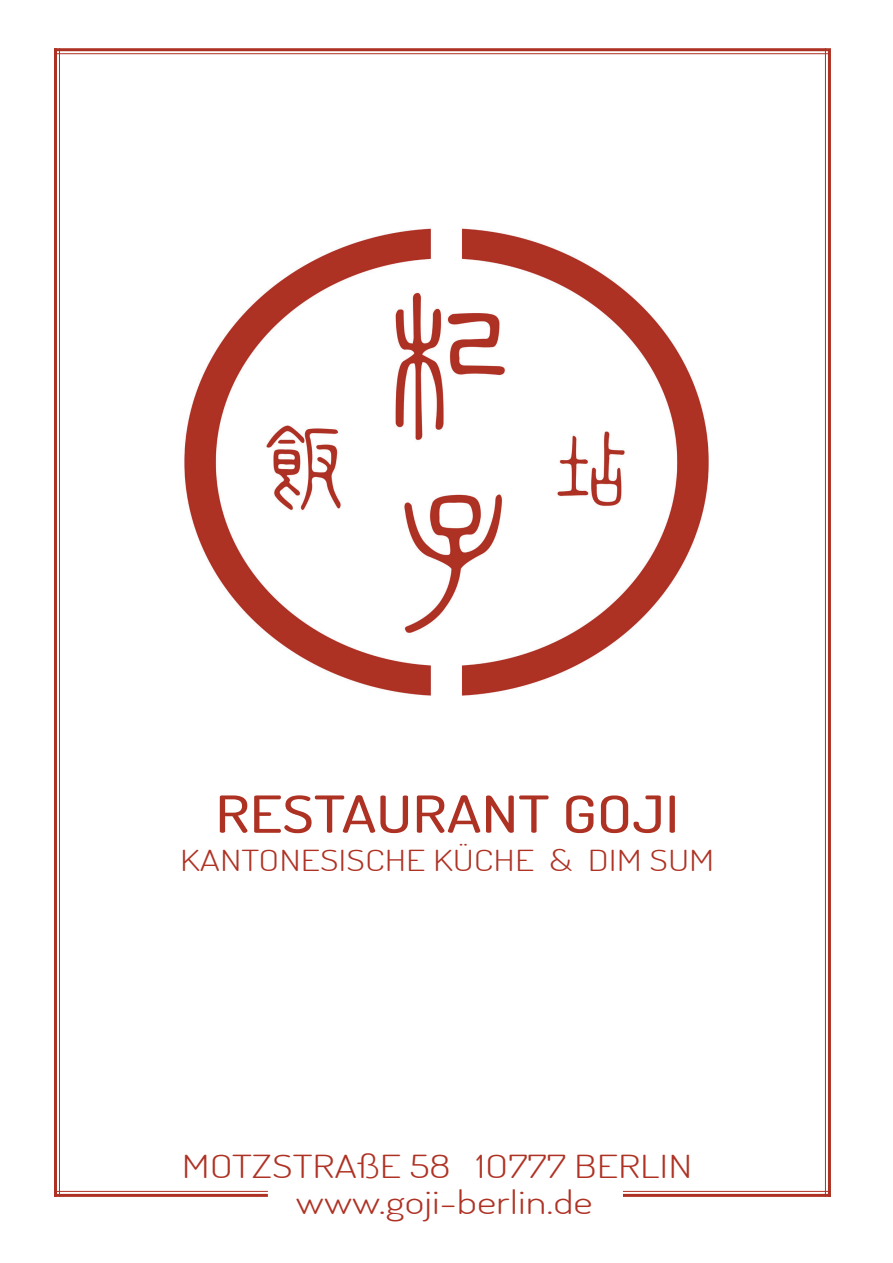
<style>
.page{position:relative;width:893px;height:1263px;background:#fff}
.page>*{position:absolute;margin:0;border:0;box-sizing:border-box;transform-origin:0 0}
.t1{font:500 51px "Dosis";color:#ae3224;scale:1.24 1}
.t2{font:300 31.8px/36px "Dosis";color:#ae3224;text-align:center;scale:1.34 1}
.t3{font:300 28.95px "Dosis";color:#ae3224;scale:1.32 1}
</style>
<div class="page">
<img style="left:184px;top:228px;width:525px;height:468px">
<hr style="left:59px;top:48px;width:1px;height:1149px;background:#ae3224">
<hr style="left:54px;top:48px;width:3px;height:1149px;background:#ae3224">
<hr style="left:825px;top:48px;width:1px;height:1149px;background:#ae3224">
<hr style="left:828px;top:48px;width:3px;height:1149px;background:#ae3224">
<hr style="left:54px;top:53px;width:774px;height:1px;background:#ae3224">
<hr style="left:54px;top:48px;width:774px;height:3px;background:#ae3224">
<hr style="left:54px;top:1191px;width:214px;height:1px;background:#ae3224">
<hr style="left:54px;top:1194px;width:214px;height:3px;background:#ae3224">
<hr style="left:623px;top:1191px;width:208px;height:1px;background:#ae3224">
<hr style="left:623px;top:1194px;width:208px;height:3px;background:#ae3224">
<h1 class="t1" style="left:215px;top:781px;width:376px">RESTAURANT GOJI</h1>
<p class="t3" style="left:180px;top:841px;width:406px">KANTONESISCHE KÜCHE &amp; DIM SUM</p>
<p class="t2" style="left:182px;top:1147px;width:382px">MOTZSTRAßE 58 1O777 BERLIN www.goji-berlin.de</p>
</div>
